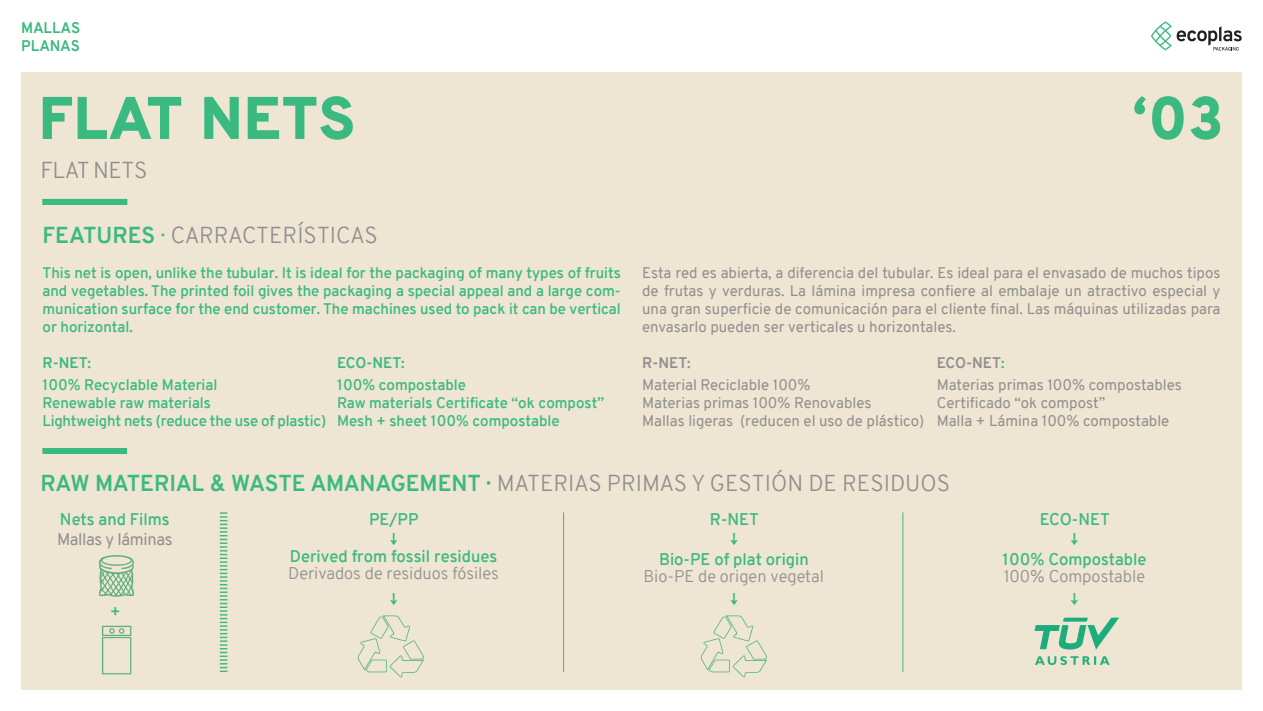
<style>
.page{position:relative;width:1263px;height:711px;background:#fff}
.page>*{position:absolute;margin:0;border:0;box-sizing:border-box;transform-origin:0 0}
.t1{font:900 60px "Overpass";color:#3ab980}
.t2{font:300 22.5px "Overpass";color:#8f8f8f}
.t3{font:300 22.5px "Overpass";letter-spacing:-.02em;color:#8f8f8f}
.t4{font:600 16.5px "Overpass";color:#3ab980}
.t5{font:300 16.5px "Overpass";color:#8f8f8f}
.t6{font:16.5px "Overpass";letter-spacing:-.02em;color:#8f8f8f}
.t7{font:15px/18px "Overpass";color:#8f8f8f;text-align:justify}
.t8{font:600 15px/18px "Overpass";color:#3ab980;text-align:justify}
.t9{font:700 15px/18px "Overpass";letter-spacing:-.005em;color:#3ab980}
.t10{font:700 15px "Overpass";color:#8f8f8f}
.s1{font-weight:700;color:#3ab980}
.s2{color:#3ab980}
.s3{font-weight:600;color:#3ab980}
</style>
<div class="page">
<svg style="left:1151px;top:21px;width:91px;height:30px"></svg>
<div style="left:21px;top:72px;width:1221px;height:617px;background:#eee5d2"></div>
<div style="left:43px;top:199px;width:84px;height:6px;background:#3ab980"></div>
<div style="left:42px;top:447px;width:85px;height:6px;background:#3ab980"></div>
<svg style="left:358px;top:615px;width:66px;height:62px"></svg>
<svg style="left:701px;top:615px;width:66px;height:62px"></svg>
<svg style="left:1034px;top:617px;width:85px;height:32px"></svg>
<svg style="left:1035px;top:656px;width:75px;height:9px"></svg>
<hr style="left:563px;top:512px;width:1px;height:159px;background:#3ab980">
<hr style="left:902px;top:512px;width:1px;height:159px;background:#3ab980">
<svg style="left:98px;top:555px;width:36px;height:41px"></svg>
<svg style="left:102px;top:625px;width:29px;height:48px"></svg>
<svg style="left:220px;top:512px;width:7px;height:159px"></svg>
<p class="t9" style="left:21px;top:18px;width:60px">MALLAS<br>PLANAS</p>
<p class="t1" style="left:38px;top:75px;width:319px">FLAT NETS</p>
<p class="t3" style="left:40px;top:154px;width:109px">FLAT NETS</p>
<p class="t1" style="left:1132px;top:75px;width:93px">‘03</p>
<p class="t2" style="left:43px;top:219px;width:337px"><span class="s1">FEATURES</span> <span class="s2">·</span> CARRACTERÍSTICAS</p>
<p class="t8" style="left:43px;top:264px;width:580px">This net is open, unlike the tubular. It is ideal for the packaging of many types of fruits and vegetables. The printed foil gives the packaging a special appeal and a large com&shy;munication surface for the end customer. The machines used to pack it can be vertical or horizontal.</p>
<p class="t7" style="left:642px;top:264px;width:580px">Esta red es abierta, a diferencia del tubular. Es ideal para el envasado de muchos tipos de frutas y verduras. La lámina impresa confiere al embalaje un atractivo especial y una gran superficie de comunicación para el cliente final. Las máquinas utilizadas para envasarlo pueden ser verticales u horizontales.</p>
<p class="t9" style="left:42px;top:353px;width:50px">R-NET:</p>
<p class="t8" style="left:42px;top:376px;width:176px">100% Recyclable Material</p>
<p class="t8" style="left:42px;top:394px;width:170px">Renewable raw materials</p>
<p class="t8" style="left:42px;top:412px;width:285px">Lightweight nets (reduce the use of plastic)</p>
<p class="t9" style="left:337px;top:353px;width:69px">ECO-NET:</p>
<p class="t8" style="left:337px;top:376px;width:131px">100% compostable</p>
<p class="t8" style="left:337px;top:394px;width:269px">Raw materials Certificate “ok compost”</p>
<p class="t8" style="left:337px;top:412px;width:224px">Mesh + sheet 100% compostable</p>
<p class="t10" style="left:642px;top:352px;width:50px">R-NET:</p>
<p class="t7" style="left:642px;top:376px;width:170px">Material Reciclable 100%</p>
<p class="t7" style="left:642px;top:394px;width:231px">Materias primas 100% Renovables</p>
<p class="t7" style="left:642px;top:412px;width:284px">Mallas ligeras (reducen el uso de plástico)</p>
<p class="t10" style="left:937px;top:352px;width:69px">ECO-NET<span class="s3">:</span></p>
<p class="t7" style="left:937px;top:376px;width:247px">Materias primas 100% compostables</p>
<p class="t7" style="left:937px;top:394px;width:170px">Certificado “ok compost”</p>
<p class="t7" style="left:937px;top:412px;width:234px">Malla + Lámina 100% compostable</p>
<p class="t2" style="left:41px;top:467px;width:911px"><span class="s1">RAW MATERIAL &amp; WASTE AMANAGEMENT ·</span> MATERIAS PRIMAS Y GESTIÓN DE RESIDUOS</p>
<p class="t4" style="left:60px;top:507px;width:111px">Nets and Films</p>
<p class="t4" style="left:369px;top:507px;width:51px">PE/PP</p>
<p class="t6" style="left:57px;top:527px;width:117px">Mallas y láminas</p>
<p class="t4" style="left:390px;top:527px;width:10px">↓</p>
<p class="t4" style="left:290px;top:544px;width:209px">Derived from fossil residues</p>
<p class="t5" style="left:288px;top:561px;width:212px">Derivados de residuos fósiles</p>
<p class="t4" style="left:710px;top:507px;width:51px">R-NET</p>
<p class="t4" style="left:730px;top:527px;width:10px">↓</p>
<p class="t4" style="left:659px;top:547px;width:151px">Bio-PE of plat origin</p>
<p class="t5" style="left:644px;top:564px;width:182px">Bio-PE de origen vegetal</p>
<p class="t4" style="left:1040px;top:507px;width:72px">ECO-NET</p>
<p class="t4" style="left:1070px;top:527px;width:10px">↓</p>
<p class="t4" style="left:1002px;top:547px;width:146px">100% Compostable</p>
<p class="t5" style="left:1004px;top:564px;width:143px">100% Compostable</p>
<p class="t4" style="left:390px;top:586px;width:10px">↓</p>
<p class="t4" style="left:730px;top:586px;width:10px">↓</p>
<p class="t4" style="left:1070px;top:586px;width:10px">↓</p>
<p class="t4" style="left:110px;top:599px;width:12px">+</p>
</div>
